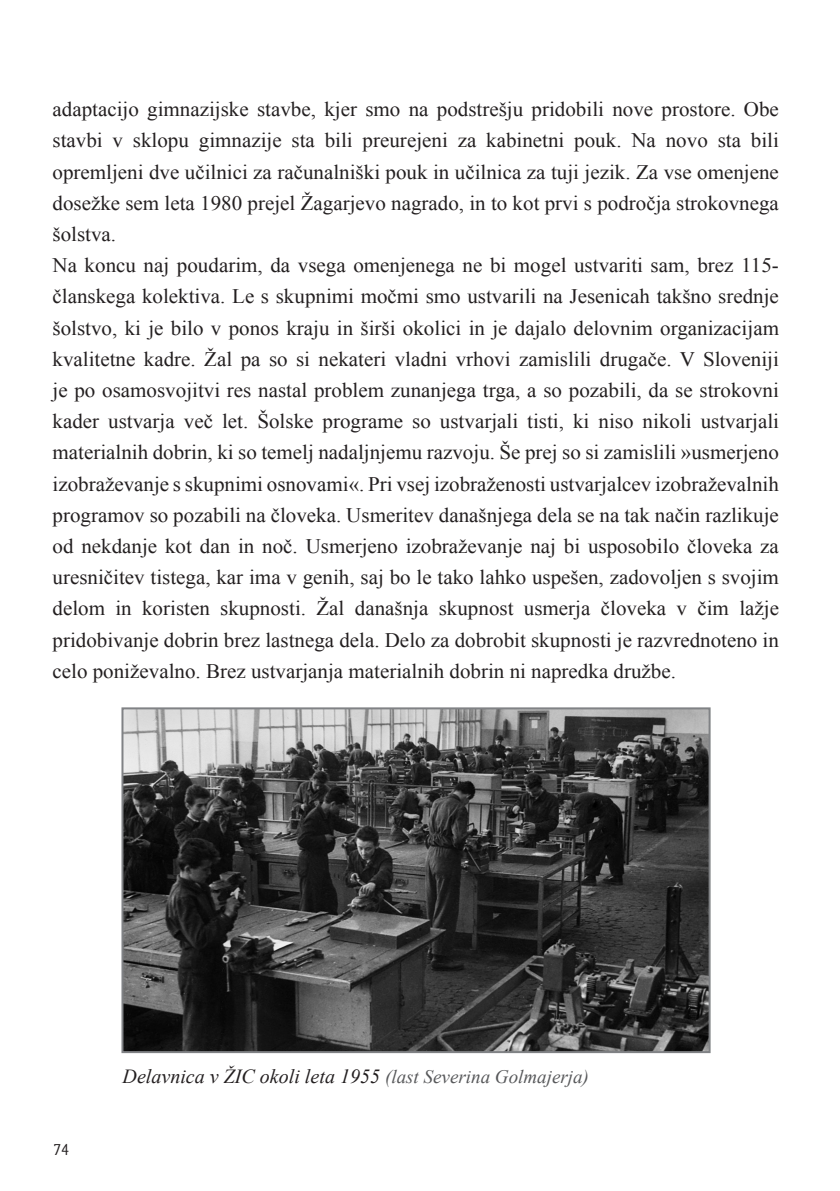
<style>
.page{position:relative;width:840px;height:1191px;background:#fff}
.page>*{position:absolute;margin:0;border:0;box-sizing:border-box;transform-origin:0 0}
.TEXT_javornik{font:20.6px/31.2px "Times New Roman";color:#231f20;text-align:justify}
.podnapis{font:italic 20px "Times New Roman";color:#231f20}
.t1{font:19px "Seria Sans Lf";color:#231f20}
.s1{font-size:19px;color:#57585a}
</style>
<div class="page">
<img style="left:124px;top:710px;width:583px;height:340px">
<div style="left:121px;top:707px;width:589px;height:346px;border:2px solid #808285"></div>
<p class="TEXT_javornik" style="left:52px;top:93px;width:727px">adaptacijo gimnazijske stavbe, kjer smo na podstrešju pridobili nove prostore. Obe stavbi v sklopu gimnazije sta bili preurejeni za kabinetni pouk. Na novo sta bili opremljeni dve učilnici za računalniški pouk in učilnica za tuji jezik. Za vse omenjene dosežke sem leta 1980 prejel Žagarjevo nagrado, in to kot prvi s področja strokovnega šolstva.</p>
<p class="TEXT_javornik" style="left:52px;top:249px;width:727px">Na koncu naj poudarim, da vsega omenjenega ne bi mogel ustvariti sam, brez 115- članskega kolektiva. Le s skupnimi močmi smo ustvarili na Jesenicah takšno srednje šolstvo, ki je bilo v ponos kraju in širši okolici in je dajalo delovnim organizacijam kvalitetne kadre. Žal pa so si nekateri vladni vrhovi zamislili drugače. V Sloveniji je po osamosvojitvi res nastal problem zunanjega trga, a so pozabili, da se strokovni kader ustvarja več let. Šolske programe so ustvarjali tisti, ki niso nikoli ustvarjali materialnih dobrin, ki so temelj nadaljnjemu razvoju. Še prej so si zamislili »usmerjeno izobraževanje s skupnimi osnovami«. Pri vsej izobraženosti ustvarjalcev izobraževalnih programov so pozabili na človeka. Usmeritev današnjega dela se na tak način razlikuje od nekdanje kot dan in noč. Usmerjeno izobraževanje naj bi usposobilo človeka za uresničitev tistega, kar ima v genih, saj bo le tako lahko uspešen, zadovoljen s svojim delom in koristen skupnosti. Žal današnja skupnost usmerja človeka v čim lažje pridobivanje dobrin brez lastnega dela. Delo za dobrobit skupnosti je razvrednoteno in celo poniževalno. Brez ustvarjanja materialnih dobrin ni napredka družbe.</p>
<p class="t1" style="left:54px;top:1140px;width:17px">74</p>
<p class="podnapis" style="left:122px;top:1062px;width:467px">Delavnica v ŽIC okoli leta 1955 <span class="s1">(last Severina Golmajerja)</span></p>
</div>
